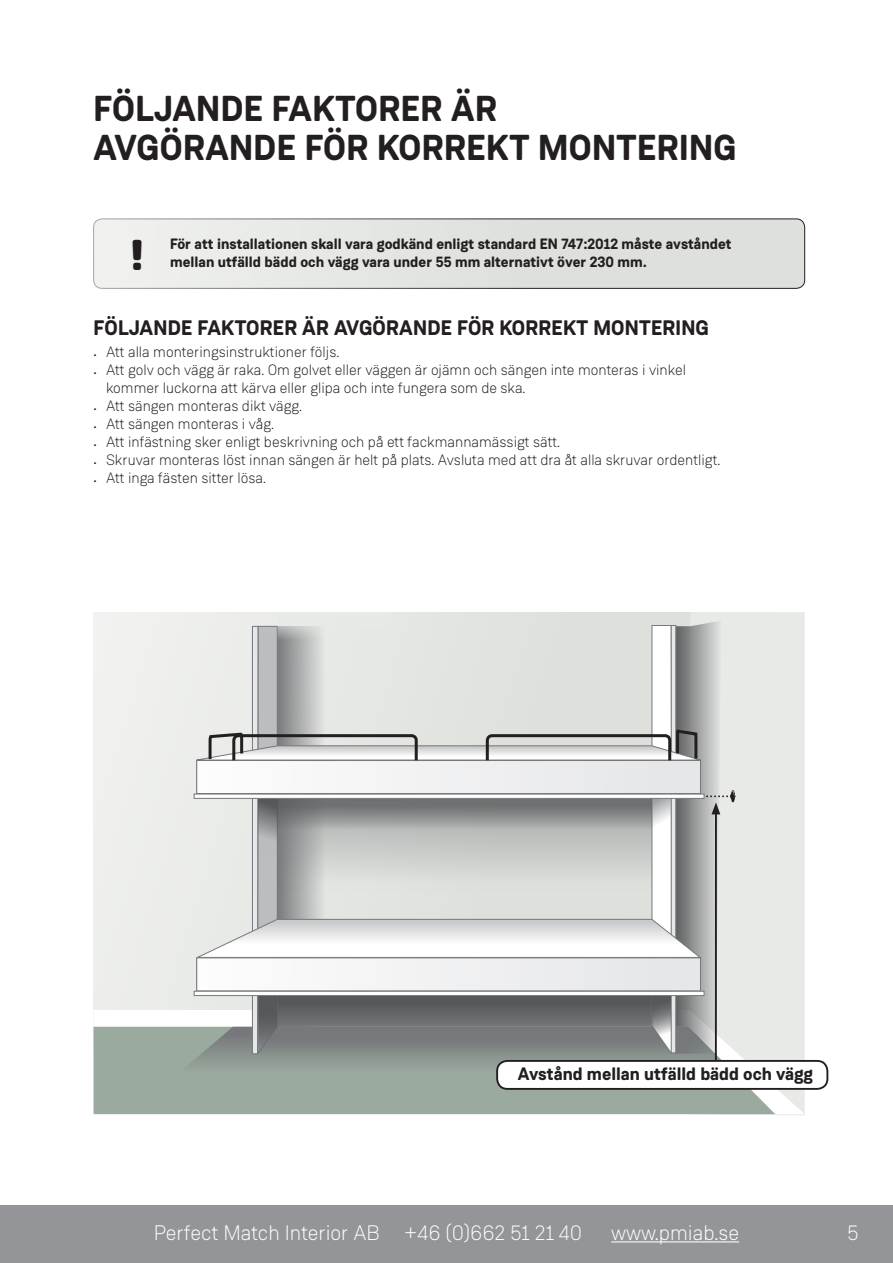
<style>
.page{position:relative;width:893px;height:1263px;background:#fff}
.page>*{position:absolute;margin:0;border:0;box-sizing:border-box;transform-origin:0 0}
.t1{font:42px "Museo Sans Rounded";color:#231f20}
.t2{font:700 36px/39px "Weissenhof Grotesk";letter-spacing:.01em;color:#231f20}
.t3{font:300 21px "Weissenhof Grotesk";color:#fff}
.t4{font:700 21px "Weissenhof Grotesk";letter-spacing:.01em;color:#231f20}
.t5{font:700 18px "Weissenhof Grotesk";color:#231f20}
.t6{font:300 15px/18px "Weissenhof Grotesk";color:#231f20}
.t7{font:700 15px/18px "Weissenhof Grotesk";color:#231f20}
</style>
<div class="page">
<div style="left:0;top:1205px;width:893px;height:58px;background:#939598"></div>
<hr style="left:611px;top:1241px;width:128px;height:1px;background:#fff">
<div style="left:94px;top:219px;width:711px;height:69px;background:#dde0db;border-radius:9px"></div>
<div style="left:93px;top:219px;width:712px;height:70px;border:1px solid #231f20;border-radius:9px"></div>
<div style="left:94px;top:612px;width:683px;height:442px;background:#edefec"></div>
<svg style="left:690px;top:612px;width:115px;height:503px"></svg>
<svg style="left:94px;top:1010px;width:711px;height:104px"></svg>
<div style="left:94px;top:1027px;width:681px;height:87px;background:#9baa9e"></div>
<div style="left:277px;top:612px;width:114px;height:53px;background:#e7eae7"></div>
<div style="left:497px;top:1061px;width:330px;height:28px;background:#fff;border-radius:10px"></div>
<div style="left:496px;top:1060px;width:332px;height:30px;border:2px solid #231f20;border-radius:10px"></div>
<svg style="left:176px;top:620px;width:560px;height:455px"></svg>
<p class="t2" style="left:94px;top:89px;width:644px">FÖLJANDE FAKTORER ÄR<br>AVGÖRANDE FÖR KORREKT MONTERING</p>
<p class="t1" style="left:131px;top:230px;width:14px">!</p>
<p class="t7" style="left:170px;top:235px;width:563px">För att installationen skall vara godkänd enligt standard EN 747:2012 måste avståndet mellan utfälld bädd och vägg vara under 55 mm alternativt över 230 mm.</p>
<p class="t4" style="left:94px;top:314px;width:617px">FÖLJANDE FAKTORER ÄR AVGÖRANDE FÖR KORREKT MONTERING</p>
<p class="t6" style="left:94px;top:343px;width:247px">• Att alla monteringsinstruktioner följs.</p>
<p class="t6" style="left:106px;top:361px;width:581px;text-indent:-12px">• Att golv och vägg är raka. Om golvet eller väggen är ojämn och sängen inte monteras i vinkel kommer luckorna att kärva eller glipa och inte fungera som de ska.</p>
<p class="t6" style="left:94px;top:397px;width:210px">• Att sängen monteras dikt vägg.</p>
<p class="t6" style="left:94px;top:415px;width:182px">• Att sängen monteras i våg.</p>
<p class="t6" style="left:94px;top:433px;width:468px">• Att infästning sker enligt beskrivning och på ett fackmannamässigt sätt.</p>
<p class="t6" style="left:94px;top:451px;width:628px">• Skruvar monteras löst innan sängen är helt på plats. Avsluta med att dra åt alla skruvar ordentligt.</p>
<p class="t6" style="left:94px;top:469px;width:174px">• Att inga fästen sitter lösa.</p>
<p class="t5" style="left:518px;top:1063px;width:297px">Avstånd mellan utfälld bädd och vägg</p>
<h3 class="t3" style="left:154px;top:1220px;width:430px">Perfect Match Interior AB +46 (0)662 51 21 40</h3>
<h3 class="t3" style="left:611px;top:1220px;width:129px">www.pmiab.se</h3>
<h3 class="t3" style="left:847px;top:1220px;width:13px">5</h3>
</div>
